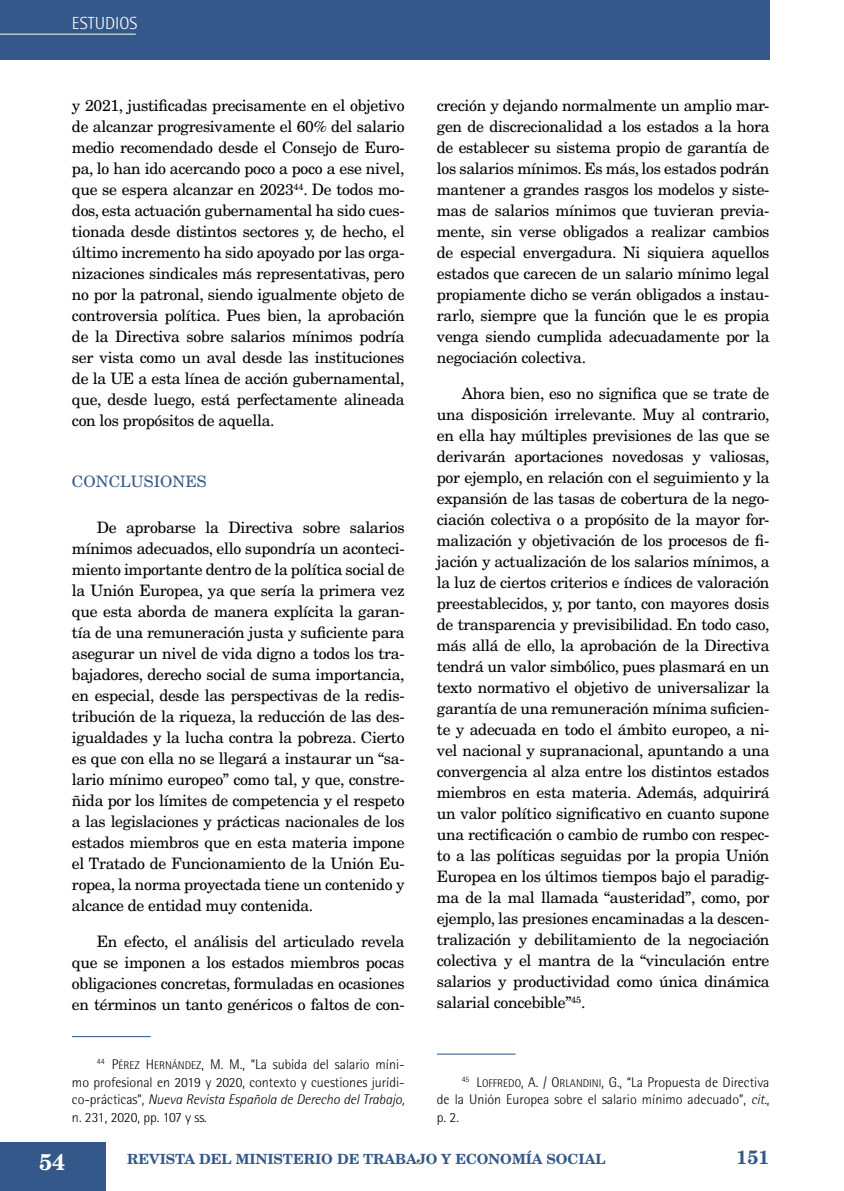
<style>
.page{position:relative;width:844px;height:1191px;background:#fff}
.page>*{position:absolute;margin:0;border:0;box-sizing:border-box;transform-origin:0 0}
.t1{font:700 22.75px "New Century Schlbk LT Std";color:#fff}
.t2{font:700 19.25px "New Century Schlbk LT Std";color:#335889}
.t3{font:300 17.5px "Rotis Semi Sans";color:#fff}
._04_TEXTO_GENERAL{font:15.75px/21px "New Century Schlbk LT Std";letter-spacing:-.02em;color:#000;text-align:justify}
._02_LADILLO_1{font:15.75px "New Century Schlbk LT Std";letter-spacing:.005em;color:#335889}
._05_NOTA_PIE{font:300 14px/17.5px "Rotis Semi Sans";color:#000;text-align:justify}
.t4{font:700 14px "New Century Schlbk LT Std";color:#335889}
.s1{font-family:"Rotis Semi Sans Light SC800";font-weight:400}
.s2{font-family:"Rotis Semi Sans Light SC800";font-weight:400;font-size:11.2px}
.s3{font-style:italic}
</style>
<div class="page">
<div style="left:0;top:0;width:769px;height:59px;background:#335889"></div>
<hr style="left:0;top:34px;width:136px;height:1px;background:#fff">
<div style="left:0;top:1142px;width:106px;height:49px;background:#335889"></div>
<hr style="left:72px;top:1036px;width:79px;height:1px;background:#335889">
<hr style="left:437px;top:1053px;width:78px;height:1px;background:#335889">
<p class="t3" style="left:72px;top:13px;width:17px">Estudios</p>
<p class="_04_TEXTO_GENERAL" style="left:72px;top:95px;width:334px">y 2021, justificadas precisamente en el objetivo de alcanzar progresivamente el 60% del salario medio recomendado desde el Consejo de Euro&shy;pa, lo han ido acercando poco a poco a ese nivel, que se espera alcanzar en 2023<sup>44</sup>. De todos mo&shy;dos, esta actuación gubernamental ha sido cues&shy;tionada desde distintos sectores y, de hecho, el último incremento ha sido apoyado por las orga&shy;nizaciones sindicales más representativas, pero no por la patronal, siendo igualmente objeto de controversia política. Pues bien, la aprobación de la Directiva sobre salarios mínimos podría ser vista como un aval desde las instituciones de la UE a esta línea de acción gubernamental, que, desde luego, está perfectamente alineada con los propósitos de aquella.</p>
<p class="_02_LADILLO_1" style="left:72px;top:471px;width:136px">CONCLUSIONES</p>
<p class="_04_TEXTO_GENERAL" style="left:72px;top:516px;width:334px;text-indent:25px">De aprobarse la Directiva sobre salarios mínimos adecuados, ello supondría un aconteci&shy;miento importante dentro de la política social de la Unión Europea, ya que sería la primera vez que esta aborda de manera explícita la garan&shy;tía de una remuneración justa y suficiente para asegurar un nivel de vida digno a todos los tra&shy;bajadores, derecho social de suma importancia, en especial, desde las perspectivas de la redis&shy;tribución de la riqueza, la reducción de las des&shy;igualdades y la lucha contra la pobreza. Cierto es que con ella no se llegará a instaurar un “sa&shy;lario mínimo europeo” como tal, y que, constre&shy;ñida por los límites de competencia y el respeto a las legislaciones y prácticas nacionales de los estados miembros que en esta materia impone el Tratado de Funcionamiento de la Unión Eu&shy;ropea, la norma proyectada tiene un contenido y alcance de entidad muy contenida.</p>
<p class="_04_TEXTO_GENERAL" style="left:72px;top:930px;width:334px;text-indent:25px">En efecto, el análisis del articulado revela que se imponen a los estados miembros pocas obligaciones concretas, formuladas en ocasiones en términos un tanto genéricos o faltos de con-</p>
<p class="_05_NOTA_PIE" style="left:72px;top:1055px;width:334px;text-indent:25px"><sup>44</sup> <span class="s1">P</span><span class="s2">ÉREZ</span> <span class="s1">H</span> <span class="s2">ERNÁNDEZ</span>, M. M., “La subida del salario míni&shy;mo profesional en 2019 y 2020, contexto y cuestiones jurídi&shy;co-prácticas”, <span class="s3">Nueva Revista Española de Derecho del Trabajo, </span>n. 231, 2020, pp. 107 y ss.</p>
<p class="_04_TEXTO_GENERAL" style="left:437px;top:95px;width:334px">creción y dejando normalmente un amplio mar&shy;gen de discrecionalidad a los estados a la hora de establecer su sistema propio de garantía de los salarios mínimos. Es más, los estados podrán mantener a grandes rasgos los modelos y siste&shy;mas de salarios mínimos que tuvieran previa&shy;mente, sin verse obligados a realizar cambios de especial envergadura. Ni siquiera aquellos estados que carecen de un salario mínimo legal propiamente dicho se verán obligados a instau&shy;rarlo, siempre que la función que le es propia venga siendo cumplida adecuadamente por la negociación colectiva.</p>
<p class="_04_TEXTO_GENERAL" style="left:437px;top:383px;width:334px;text-indent:25px">Ahora bien, eso no significa que se trate de una disposición irrelevante. Muy al contrario, en ella hay múltiples previsiones de las que se derivarán aportaciones novedosas y valiosas, por ejemplo, en relación con el seguimiento y la expansión de las tasas de cobertura de la nego&shy;ciación colectiva o a propósito de la mayor for&shy;malización y objetivación de los procesos de fi&shy;jación y actualización de los salarios mínimos, a la luz de ciertos criterios e índices de valoración preestablecidos, y, por tanto, con mayores dosis de transparencia y previsibilidad. En todo caso, más allá de ello, la aprobación de la Directiva tendrá un valor simbólico, pues plasmará en un texto normativo el objetivo de universalizar la garantía de una remuneración mínima suficien&shy;te y adecuada en todo el ámbito europeo, a ni&shy;vel nacional y supranacional, apuntando a una convergencia al alza entre los distintos estados miembros en esta materia. Además, adquirirá un valor político significativo en cuanto supone una rectificación o cambio de rumbo con respec&shy;to a las políticas seguidas por la propia Unión Europea en los últimos tiempos bajo el paradig&shy;ma de la mal llamada “austeridad”, como, por ejemplo, las presiones encaminadas a la descen&shy;tralización y debilitamiento de la negociación colectiva y el mantra de la “vinculación entre salarios y productividad como única dinámica salarial concebible”<sup>45</sup>.</p>
<p class="_05_NOTA_PIE" style="left:437px;top:1073px;width:334px;text-indent:25px"><sup>45</sup> L<span class="s2">OFFREDO</span>, A. / O<span class="s2">RLANDINI</span>, G., “La Propuesta de Directiva de la Unión Europea sobre el salario mínimo adecuado”, <span class="s3">cit.</span>, p. 2.</p>
<h1 class="t1" style="left:39px;top:1147px;width:28px">54</h1>
<p class="t4" style="left:127px;top:1149px;width:480px">REVISTA DEL MINISTERIO DE TRABAJO Y ECONOMÍA SOCIAL</p>
<p class="t2" style="left:736px;top:1144px;width:35px">151</p>
</div>
